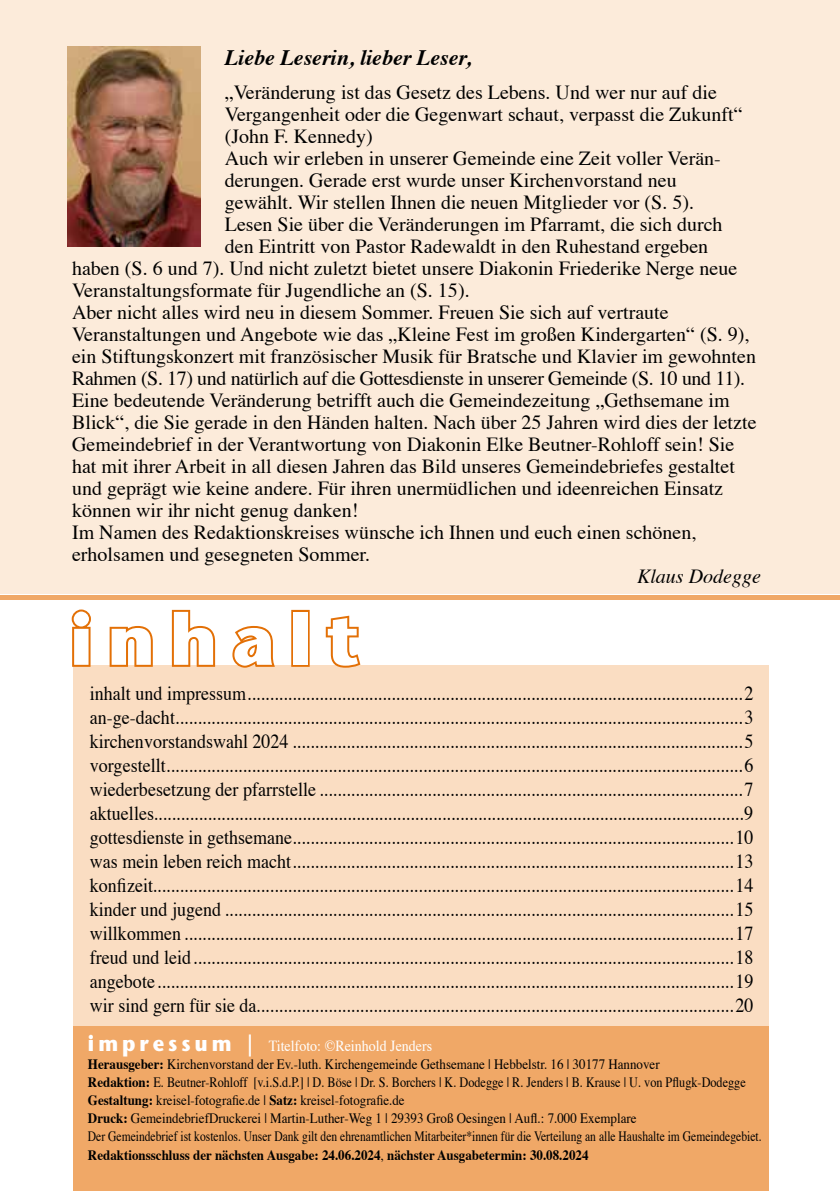
<style>
.page{position:relative;width:840px;height:1191px;background:#fff}
.page>*{position:absolute;margin:0;border:0;box-sizing:border-box;transform-origin:0 0}
.t1{font:700 72px "Stone Sans";letter-spacing:.2em;color:#fff}
.t2{font:italic 700 22px "Times";color:#000}
.t3{font:20px "Times";color:#000}
.t4{font:20px "Times";letter-spacing:-.02em;color:#000}
.t5{font:italic 20px "Times";color:#000}
.t6{font:19.8px/24px "Times";color:#000;text-align:justify;scale:.91 1}
.t7{font:15.4px "Times";color:#fff;scale:.91 1}
.t8{font:14.4px/18px "Times";color:#000;scale:.91 1}
.s1{font-family:"Stone Sans";font-weight:700;font-size:22px}
.s2{font-weight:700}
</style>
<div class="page">
<div style="left:73px;top:665px;width:695px;height:362px;background:#faddc2"></div>
<svg style="left:71px;top:609px;width:20px;height:58px"></svg>
<svg style="left:109px;top:626px;width:44px;height:41px"></svg>
<svg style="left:171px;top:609px;width:45px;height:58px"></svg>
<svg style="left:232px;top:625px;width:43px;height:43px"></svg>
<div style="left:291px;top:610px;width:18px;height:57px;border:4px solid #e37006"></div>
<svg style="left:325px;top:615px;width:36px;height:53px"></svg>
<div style="left:0;top:0;width:839px;height:593px;background:#fcebda"></div>
<div style="left:0;top:595px;width:839px;height:5px;background:#f0a867"></div>
<div style="left:73px;top:1026px;width:695px;height:165px;background:#f0a867"></div>
<img style="left:67px;top:46px;width:134px;height:200px">
<p class="t2" style="left:225px;top:37px;width:248px">Liebe Leserin, lieber Leser,</p>
<p class="t3" style="left:225px;top:74px;width:493px">„Veränderung ist das Gesetz des Lebens. Und wer nur auf die</p>
<p class="t3" style="left:225px;top:96px;width:519px">Vergangenheit oder die Gegenwart schaut, verpasst die Zukunft“</p>
<p class="t3" style="left:225px;top:118px;width:149px">(John F. Kennedy)</p>
<p class="t3" style="left:225px;top:140px;width:497px">Auch wir erleben in unserer Gemeinde eine Zeit voller Verän-</p>
<p class="t3" style="left:225px;top:162px;width:453px">derungen. Gerade erst wurde unser Kirchenvorstand neu</p>
<p class="t3" style="left:225px;top:184px;width:470px">gewählt. Wir stellen Ihnen die neuen Mitglieder vor (S. 5).</p>
<p class="t3" style="left:225px;top:206px;width:499px">Lesen Sie über die Veränderungen im Pfarramt, die sich durch</p>
<p class="t3" style="left:225px;top:228px;width:484px">den Eintritt von Pastor Radewaldt in den Ruhestand ergeben</p>
<p class="t3" style="left:72px;top:250px;width:666px">haben (S. 6 und 7). Und nicht zuletzt bietet unsere Diakonin Friederike Nerge neue</p>
<p class="t3" style="left:72px;top:272px;width:399px">Veranstaltungsformate für Jugendliche an (S. 15).</p>
<p class="t3" style="left:72px;top:294px;width:597px">Aber nicht alles wird neu in diesem Sommer. Freuen Sie sich auf vertraute</p>
<p class="t3" style="left:72px;top:316px;width:678px">Veranstaltungen und Angebote wie das „Kleine Fest im großen Kindergarten“ (S. 9),</p>
<p class="t3" style="left:72px;top:338px;width:685px">ein Stiftungskonzert mit französischer Musik für Bratsche und Klavier im gewohnten</p>
<p class="t4" style="left:72px;top:360px;width:674px">Rahmen (S. 17) und natürlich auf die Gottesdienste in unserer Gemeinde (S. 10 und 11).</p>
<p class="t3" style="left:72px;top:382px;width:658px">Eine bedeutende Veränderung betrifft auch die Gemeindezeitung „Gethsemane im</p>
<p class="t3" style="left:72px;top:404px;width:685px">Blick“, die Sie gerade in den Händen halten. Nach über 25 Jahren wird dies der letzte</p>
<p class="t3" style="left:72px;top:426px;width:663px">Gemeindebrief in der Verantwortung von Diakonin Elke Beutner-Rohloff sein! Sie</p>
<p class="t3" style="left:72px;top:448px;width:664px">hat mit ihrer Arbeit in all diesen Jahren das Bild unseres Gemeindebriefes gestaltet</p>
<p class="t3" style="left:72px;top:470px;width:652px">und geprägt wie keine andere. Für ihren unermüdlichen und ideenreichen Einsatz</p>
<p class="t3" style="left:72px;top:492px;width:288px">können wir ihr nicht genug danken!</p>
<p class="t3" style="left:72px;top:514px;width:625px">Im Namen des Redaktionskreises wünsche ich Ihnen und euch einen schönen,</p>
<p class="t3" style="left:72px;top:536px;width:299px">erholsamen und gesegneten Sommer.</p>
<p class="t5" style="left:636px;top:559px;width:125px">Klaus Dodegge</p>
<h1 class="t1" style="left:70px;top:596px;width:291px">inhalt</h1>
<p class="t6" style="left:90px;top:680px;width:730px">inhalt und impressum..............................................................................................................2 an-ge-dacht..............................................................................................................................3 kirchenvorstandswahl 2024 ....................................................................................................5 vorgestellt................................................................................................................................6 wiederbesetzung der pfarrstelle ..............................................................................................7 aktuelles...................................................................................................................................9 gottesdienste in gethsemane..................................................................................................10 was mein leben reich macht..................................................................................................13 konfizeit.................................................................................................................................14 kinder und jugend .................................................................................................................15 willkommen ..........................................................................................................................17 freud und leid ........................................................................................................................18 angebote ................................................................................................................................19 wir sind gern für sie da..........................................................................................................20</p>
<p class="t7" style="left:88px;top:1031px;width:379px"><span class="s1">i m p r e s s u m |</span> Titelfoto: ©Reinhold Jenders</p>
<p class="t8" style="left:88px;top:1054px;width:741px"><span class="s2">Herausgeber:</span> Kirchenvorstand der Ev.-luth. Kirchengemeinde Gethsemane | Hebbelstr. 16 | 30177 Hannover<br><span class="s2">Redaktion:</span> E. Beutner-Rohloff [v.i.S.d.P.] | D. Böse | Dr. S. Borchers | K. Dodegge | R. Jenders | B. Krause | U. von Pflugk-Dodegge <span class="s2">Gestaltung:</span> kreisel-fotografie.de | <span class="s2">Satz:</span> kreisel-fotografie.de<br><span class="s2">Druck:</span> GemeindebriefDruckerei | Martin-Luther-Weg 1 | 29393 Groß Oesingen | Aufl.: 7.000 Exemplare<br>Der Gemeindebrief ist kostenlos. Unser Dank gilt den ehrenamtlichen Mitarbeiter*innen für die Verteilung an alle Haushalte im Gemeindegebiet.<br><span class="s2">Redaktionsschluss der nächsten Ausgabe: 24.06.2024</span>, <span class="s2">nächster Ausgabetermin: 30.08.2024</span></p>
</div>
